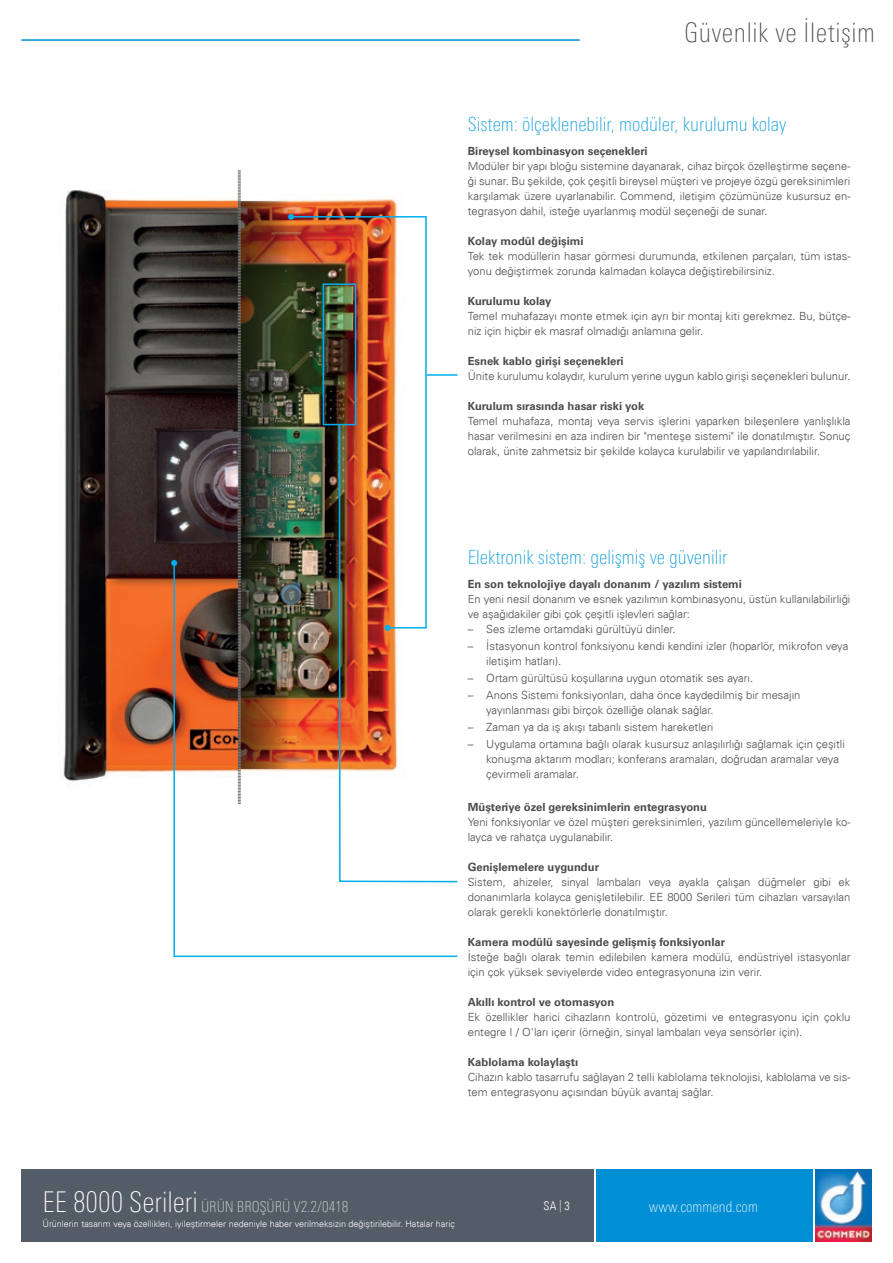
<style>
.page{position:relative;width:893px;height:1263px;background:#fff}
.page>*{position:absolute;margin:0;border:0;box-sizing:border-box;transform-origin:0 0}
.t1{font:100 condensed 27px "Univers Next Pro";letter-spacing:.02em;color:#4b4c4d}
.t2{font:100 condensed 19.5px "Univers Next Pro";color:#069ad9}
.t3{font:100 condensed 15px "Univers Next Pro";color:#d5dde2}
.t4{font:100 condensed 15px "Univers Next Pro";color:#fff}
.t5{font:12px "Univers Com 47 Light Cond";color:#fff}
.t6{font:300 11.25px/15px "Univers Com 45";color:#4b4c4d}
.t7{font:700 11.25px "Univers Com 65";color:#4b4c4d}
.t8{font:300 9px "Univers Com 45";color:#fff}
.s1{font-size:28.5px;color:#fff}
.s2{color:#d5dde2}
</style>
<div class="page">
<img style="left:815px;top:1169px;width:57px;height:73px">
<img style="left:241px;top:198px;width:157px;height:573px">
<img style="left:63px;top:190px;width:174px;height:592px">
<div style="left:105px;top:385px;width:152px;height:202px;background:#231f20;opacity:.75"></div>
<img style="left:105px;top:394px;width:132px;height:184px">
<img style="left:241px;top:202px;width:47px;height:566px">
<svg style="left:237px;top:170px;width:4px;height:634px;background:#635c59"></svg>
<div style="left:21px;top:1169px;width:573px;height:73px;background:#545c68"></div>
<div style="left:596px;top:1169px;width:216px;height:73px;background:#008fd5"></div>
<hr style="left:21px;top:39px;width:559px;height:2px;background:#008fd5">
<div style="left:323px;top:283px;width:33px;height:142px;border:2px solid #00aeef"></div>
<hr style="left:425px;top:218px;width:2px;height:409px;background:#00aeef">
<hr style="left:427px;top:374px;width:30px;height:2px;background:#00aeef">
<svg style="left:338px;top:425px;width:120px;height:458px"></svg>
<hr style="left:291px;top:216px;width:135px;height:2px;background:#00aeef">
<svg style="left:288px;top:214px;width:6px;height:6px"></svg>
<hr style="left:173px;top:563px;width:2px;height:392px;background:#00aeef">
<svg style="left:171px;top:560px;width:6px;height:6px"></svg>
<hr style="left:174px;top:955px;width:283px;height:2px;background:#00aeef">
<hr style="left:388px;top:627px;width:38px;height:1px;background:#00aeef">
<svg style="left:385px;top:625px;width:6px;height:6px"></svg>
<h1 class="t1" style="left:684px;top:17px;width:192px">Güvenlik ve İletişim</h1>
<h2 class="t2" style="left:468px;top:113px;width:320px">Sistem: ölçeklenebilir, modüler, kurulumu kolay</h2>
<p class="t7" style="left:468px;top:144px;width:181px">Bireysel kombinasyon seçenekleri</p>
<p class="t6" style="left:468px;top:158px;width:384px;text-align:justify">Modüler bir yapı bloğu sistemine dayanarak, cihaz birçok özelleştirme seçene&shy;ği sunar. Bu şekilde, çok çeşitli bireysel müşteri ve projeye özgü gereksinimleri karşılamak üzere uyarlanabilir. Commend, iletişim çözümünüze kusursuz en&shy;tegrasyon dahil, isteğe uyarlanmış modül seçeneği de sunar.</p>
<p class="t7" style="left:468px;top:234px;width:117px">Kolay modül değişimi</p>
<p class="t6" style="left:468px;top:248px;width:384px">Tek tek modüllerin hasar görmesi durumunda, etkilenen parçaları, tüm istas&shy;yonu değiştirmek zorunda kalmadan kolayca değiştirebilirsiniz.</p>
<p class="t7" style="left:468px;top:294px;width:85px">Kurulumu kolay</p>
<p class="t6" style="left:468px;top:308px;width:384px">Temel muhafazayı monte etmek için ayrı bir montaj kiti gerekmez. Bu, bütçe&shy;niz için hiçbir ek masraf olmadığı anlamına gelir.</p>
<p class="t7" style="left:468px;top:354px;width:157px">Esnek kablo girişi seçenekleri</p>
<p class="t6" style="left:468px;top:368px;width:384px">Ünite kurulumu kolaydır, kurulum yerine uygun kablo girişi seçenekleri bulunur.</p>
<p class="t7" style="left:468px;top:399px;width:178px">Kurulum sırasında hasar riski yok</p>
<p class="t6" style="left:468px;top:413px;width:384px;text-align:justify">Temel muhafaza, montaj veya servis işlerini yaparken bileşenlere yanlışlıkla hasar verilmesini en aza indiren bir "menteşe sistemi" ile donatılmıştır. Sonuç olarak, ünite zahmetsiz bir şekilde kolayca kurulabilir ve yapılandırılabilir.</p>
<h2 class="t2" style="left:468px;top:546px;width:261px">Elektronik sistem: gelişmiş ve güvenilir</h2>
<p class="t7" style="left:468px;top:577px;width:276px">En son teknolojiye dayalı donanım / yazılım sistemi</p>
<p class="t6" style="left:468px;top:591px;width:384px">En yeni nesil donanım ve esnek yazılımın kombinasyonu, üstün kullanılabilirliği ve aşağıdakiler gibi çok çeşitli işlevleri sağlar:</p>
<p class="t6" style="left:468px;top:621px;width:209px">– Ses izleme ortamdaki gürültüyü dinler.</p>
<p class="t6" style="left:486px;top:638px;width:364px;text-indent:-18px">– İstasyonun kontrol fonksiyonu kendi kendini izler (hoparlör, mikrofon veya iletişim hatları).</p>
<p class="t6" style="left:468px;top:670px;width:287px">– Ortam gürültüsü koşullarına uygun otomatik ses ayarı.</p>
<p class="t6" style="left:486px;top:688px;width:316px;text-indent:-18px">– Anons Sistemi fonksiyonları, daha önce kaydedilmiş bir mesajın yayınlanması gibi birçok özelliğe olanak sağlar.</p>
<p class="t6" style="left:468px;top:720px;width:247px">– Zaman ya da iş akışı tabanlı sistem hareketleri</p>
<p class="t6" style="left:486px;top:737px;width:360px;text-indent:-18px">– Uygulama ortamına bağlı olarak kusursuz anlaşılırlığı sağlamak için çeşitli konuşma aktarım modları; konferans aramaları, doğrudan aramalar veya çevirmeli aramalar.</p>
<p class="t7" style="left:468px;top:800px;width:241px">Müşteriye özel gereksinimlerin entegrasyonu</p>
<p class="t6" style="left:468px;top:814px;width:384px">Yeni fonksiyonlar ve özel müşteri gereksinimleri, yazılım güncellemeleriyle ko&shy;layca ve rahatça uygulanabilir.</p>
<p class="t7" style="left:468px;top:860px;width:133px">Genişlemelere uygundur</p>
<p class="t6" style="left:468px;top:874px;width:384px;text-align:justify">Sistem, ahizeler, sinyal lambaları veya ayakla çalışan düğmeler gibi ek donanımlarla kolayca genişletilebilir. EE 8000 Serileri tüm cihazları varsayılan olarak gerekli konektörlerle donatılmıştır.</p>
<p class="t7" style="left:468px;top:935px;width:259px">Kamera modülü sayesinde gelişmiş fonksiyonlar</p>
<p class="t6" style="left:468px;top:949px;width:384px">İsteğe bağlı olarak temin edilebilen kamera modülü, endüstriyel istasyonlar için çok yüksek seviyelerde video entegrasyonuna izin verir.</p>
<p class="t7" style="left:468px;top:995px;width:148px">Akıllı kontrol ve otomasyon</p>
<p class="t6" style="left:468px;top:1009px;width:384px">Ek özellikler harici cihazların kontrolü, gözetimi ve entegrasyonu için çoklu entegre I / O'ları içerir (örneğin, sinyal lambaları veya sensörler için).</p>
<p class="t7" style="left:468px;top:1055px;width:112px">Kablolama kolaylaştı</p>
<p class="t6" style="left:468px;top:1069px;width:384px">Cihazın kablo tasarrufu sağlayan 2 telli kablolama teknolojisi, kablolama ve sis&shy;tem entegrasyonu açısından büyük avantaj sağlar.</p>
<h3 class="t3" style="left:43px;top:1198px;width:307px"><span class="s1">EE 8000 Serileri</span> ÜRÜN BROŞÜRÜ V2.2/0418</h3>
<p class="t5" style="left:543px;top:1198px;width:28px">SA <span class="s2">|</span> 3</p>
<p class="t8" style="left:43px;top:1218px;width:414px">Ürünlerin tasarım veya özellikleri, iyileştirmeler nedeniyle haber verilmeksizin değiştirilebilir. Hatalar hariç</p>
<h3 class="t4" style="left:649px;top:1198px;width:111px">www.commend.com</h3>
</div>
